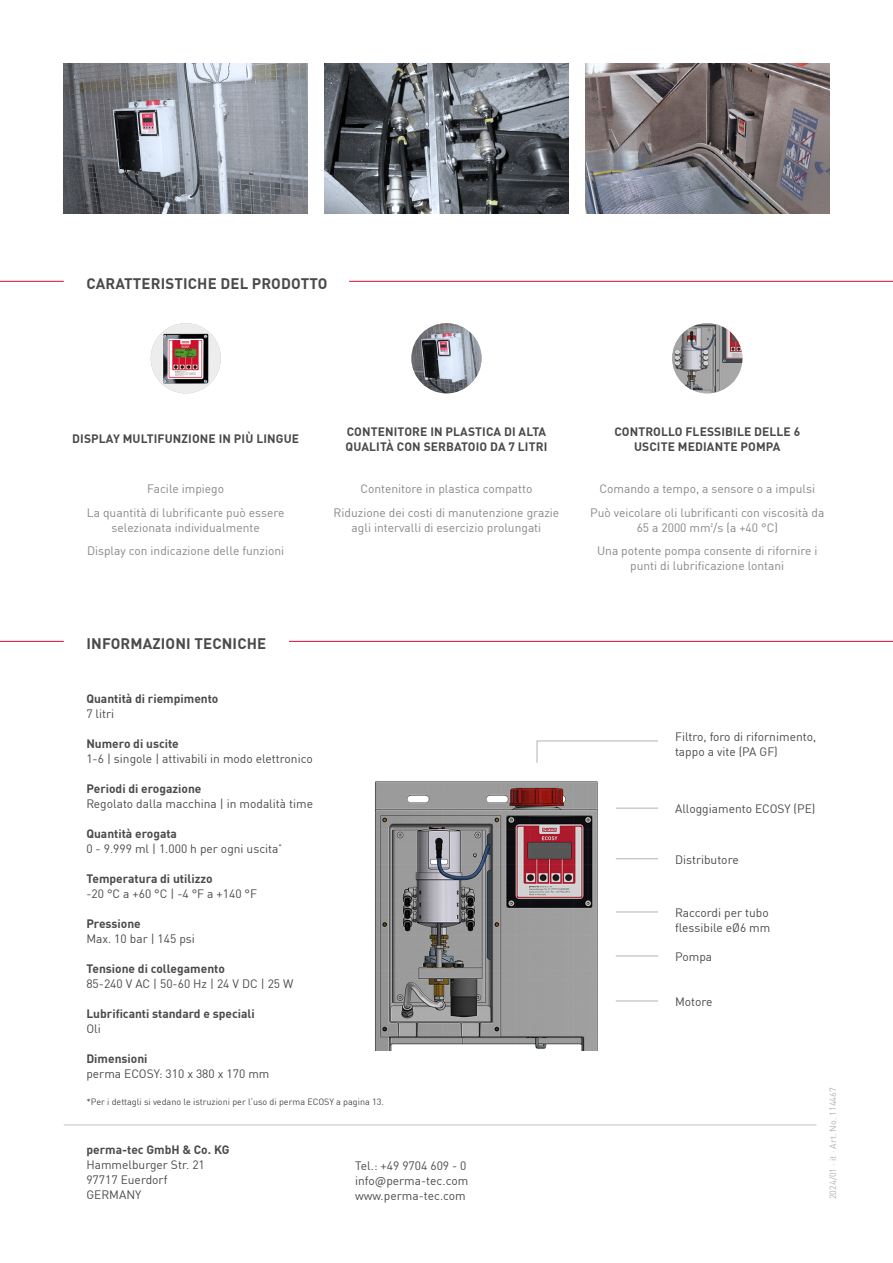
<style>
.page{position:relative;width:893px;height:1263px;background:#fff}
.page>*{position:absolute;margin:0;border:0;box-sizing:border-box;transform-origin:0 0}
.t1{font:700 15px "DIN Pro";letter-spacing:.01em;color:#4a4a49}
.t2{font:12px/15px "DIN Pro";color:#4a4a49}
.t3{font:12px/23.5px "DIN Pro";color:#878787;text-align:center}
.t4{font:700 12px/15px "DIN Pro";color:#4a4a49;text-align:center}
.t5{font:9px "DIN Pro";color:#4a4a49}
.t6{font:9px "DIN Pro";color:#b3b2b2}
.s1{font-weight:700}
</style>
<div class="page">
<hr style="left:64px;top:1124px;width:752px;height:1px;background:#dadada">
<img style="left:64px;top:64px;width:244px;height:150px">
<img style="left:325px;top:64px;width:243px;height:150px">
<img style="left:585px;top:64px;width:244px;height:150px">
<hr style="left:616px;top:808px;width:42px;height:1px;background:#b3b2b2">
<hr style="left:616px;top:858px;width:42px;height:1px;background:#b3b2b2">
<hr style="left:616px;top:911px;width:42px;height:1px;background:#b3b2b2">
<hr style="left:616px;top:1000px;width:42px;height:1px;background:#b3b2b2">
<hr style="left:616px;top:955px;width:42px;height:1px;background:#b3b2b2">
<svg style="left:536px;top:740px;width:122px;height:23px"></svg>
<img style="left:375px;top:781px;width:223px;height:269px">
<img style="left:151px;top:323px;width:70px;height:70px;border-radius:35px">
<img style="left:411px;top:323px;width:71px;height:70px;border-radius:35px">
<img style="left:672px;top:323px;width:70px;height:70px;border-radius:35px">
<hr style="left:349px;top:281px;width:544px;height:1px;background:#dd083b">
<hr style="left:0;top:281px;width:64px;height:1px;background:#dd083b">
<hr style="left:289px;top:641px;width:604px;height:1px;background:#dd083b">
<hr style="left:0;top:641px;width:64px;height:1px;background:#dd083b">
<p class="t1" style="left:86px;top:272px;width:243px">CARATTERISTICHE DEL PRODOTTO</p>
<p class="t4" style="left:72px;top:430px;width:228px">DISPLAY MULTIFUNZIONE IN PIÙ LINGUE</p>
<p class="t3" style="left:87px;top:476px;width:199px">Facile impiego<br>La quantità di lubrificante può essere</p>
<p class="t3" style="left:87px;top:515px;width:199px">selezionata individualmente<br>Display con indicazione delle funzioni</p>
<p class="t4" style="left:346px;top:423px;width:203px;text-align:left">CONTENITORE IN PLASTICA DI ALTA<br>QUALITÀ CON SERBATOIO DA 7 LITRI</p>
<p class="t3" style="left:334px;top:476px;width:227px">Contenitore in plastica compatto<br>Riduzione dei costi di manutenzione grazie</p>
<p class="t3" style="left:352px;top:515px;width:191px">agli intervalli di esercizio prolungati</p>
<p class="t1" style="left:86px;top:632px;width:181px">INFORMAZIONI TECNICHE</p>
<p class="t4" style="left:86px;top:690px;width:134px">Quantità di riempimento</p>
<p class="t2" style="left:86px;top:705px;width:29px">7 litri</p>
<p class="t4" style="left:86px;top:735px;width:94px">Numero di uscite</p>
<p class="t2" style="left:86px;top:750px;width:228px">1-6 | singole | attivabili in modo elettronico</p>
<p class="t4" style="left:86px;top:780px;width:117px">Periodi di erogazione</p>
<p class="t2" style="left:86px;top:795px;width:228px">Regolato dalla macchina | in modalità time</p>
<p class="t2" style="left:86px;top:825px;width:197px"><span class="s1">Quantità erogata<br></span>0 - 9.999 ml | 1.000 h per ogni uscita<sup>*</sup></p>
<p class="t4" style="left:86px;top:870px;width:128px">Temperatura di utilizzo</p>
<p class="t2" style="left:86px;top:885px;width:172px">-20 °C a +60 °C | -4 °F a +140 °F</p>
<p class="t4" style="left:86px;top:915px;width:56px">Pressione</p>
<p class="t2" style="left:86px;top:930px;width:110px">Max. 10 bar | 145 psi</p>
<p class="t4" style="left:86px;top:960px;width:140px">Tensione di collegamento</p>
<p class="t2" style="left:86px;top:975px;width:209px">85-240 V AC | 50-60 Hz | 24 V DC | 25 W</p>
<p class="t4" style="left:86px;top:1005px;width:170px">Lubrificanti standard e speciali</p>
<p class="t2" style="left:86px;top:1020px;width:16px">Oli</p>
<p class="t4" style="left:86px;top:1050px;width:63px">Dimensioni</p>
<p class="t2" style="left:86px;top:1065px;width:185px">perma ECOSY: 310 x 380 x 170 mm</p>
<p class="t5" style="left:86px;top:1095px;width:299px">*Per i dettagli si vedano le istruzioni per l‘uso di perma ECOSY a pagina 13.</p>
<p class="t4" style="left:86px;top:1141px;width:145px">perma-tec GmbH &amp; Co. KG</p>
<p class="t2" style="left:86px;top:1156px;width:120px">Hammelburger Str. 21<br>97717 Euerdorf<br>GERMANY</p>
<p class="t2" style="left:355px;top:1157px;width:115px">Tel.: +49 9704 609 - 0 info@perma-tec.com www.perma-tec.com</p>
<p class="t4" style="left:614px;top:423px;width:187px">CONTROLLO FLESSIBILE DELLE 6<br>USCITE MEDIANTE POMPA</p>
<p class="t3" style="left:590px;top:476px;width:236px">Comando a tempo, a sensore o a impulsi<br>Può veicolare oli lubrificanti con viscosità da</p>
<p class="t3" style="left:597px;top:515px;width:222px">65 a 2000 mm²/s (a +40 °C)<br>Una potente pompa consente di rifornire i</p>
<p class="t3" style="left:630px;top:553px;width:156px">punti di lubrificazione lontani</p>
<p class="t2" style="left:675px;top:728px;width:143px">Filtro, foro di rifornimento, tappo a vite (PA GF)</p>
<p class="t2" style="left:675px;top:801px;width:142px">Alloggiamento ECOSY (PE)</p>
<p class="t2" style="left:675px;top:851px;width:65px">Distributore</p>
<p class="t2" style="left:675px;top:904px;width:97px">Raccordi per tubo flessibile eØ6 mm</p>
<p class="t2" style="left:675px;top:948px;width:39px">Pompa</p>
<p class="t2" style="left:675px;top:993px;width:39px">Motore</p>
<p class="t6" style="left:826px;top:1199px;width:113px;rotate:-90deg">2024/01 · it · Art. No. 114467</p>
</div>
